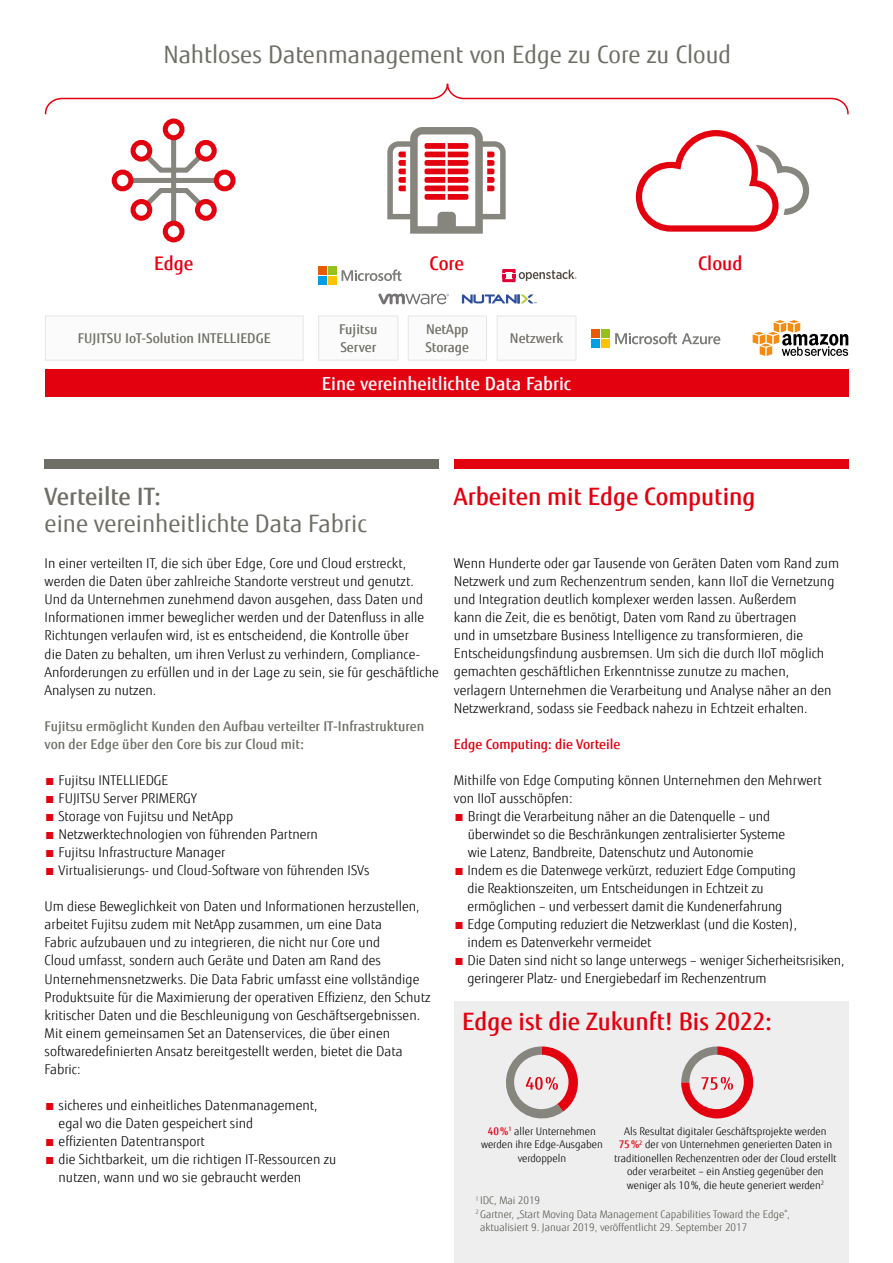
<style>
.page{position:relative;width:893px;height:1263px;background:#fff}
.page>*{position:absolute;margin:0;border:0;box-sizing:border-box;transform-origin:0 0}
.t1{font:24px "Fujitsu Sans";color:#6f6e66}
.t2{font:500 24px "Fujitsu Sans";color:#e3000f}
.t3{font:500 24px "Fujitsu Sans";color:#6f6e66}
.t4{font:500 18.75px "Fujitsu Sans";color:#e3000f}
.t5{font:500 18px "Fujitsu Sans";color:#fff}
.t6{font:300 13.5px/18px "Fujitsu Sans";color:#000}
.t7{font:500 13.5px/18px "Fujitsu Sans";color:#6f6e66}
.t8{font:500 13.5px "Fujitsu Sans";color:#e3000f}
.t9{font:300 10.5px/13.5px "Fujitsu Sans";color:#000;text-align:center}
.t10{font:300 10.5px "Fujitsu Sans";color:#56554e}
.s1{color:#e3000f}
.s2{font-weight:500;color:#e3000f}
</style>
<div class="page">
<div style="left:454px;top:1002px;width:394px;height:261px;background:#eee"></div>
<div style="left:45px;top:460px;width:394px;height:9px;background:#6f6e66"></div>
<div style="left:454px;top:460px;width:394px;height:9px;background:#e3000f"></div>
<svg style="left:506px;top:1046px;width:72px;height:73px"></svg>
<svg style="left:681px;top:1046px;width:72px;height:72px"></svg>
<div style="left:45px;top:316px;width:258px;height:44px;background:#fbfbfb"></div>
<div style="left:45px;top:370px;width:803px;height:27px;background:#e3000f"></div>
<div style="left:319px;top:316px;width:79px;height:44px;background:#fbfbfb"></div>
<div style="left:408px;top:316px;width:78px;height:44px;background:#fbfbfb"></div>
<div style="left:497px;top:316px;width:79px;height:44px;background:#fbfbfb"></div>
<div style="left:591px;top:329px;width:9px;height:9px;background:#ea5a06"></div>
<div style="left:601px;top:329px;width:9px;height:9px;background:#94c11c"></div>
<div style="left:591px;top:339px;width:9px;height:9px;background:#009ee3"></div>
<div style="left:601px;top:339px;width:9px;height:9px;background:#fdc300"></div>
<svg style="left:615px;top:332px;width:105px;height:12px"></svg>
<svg style="left:753px;top:320px;width:95px;height:36px"></svg>
<svg style="left:342px;top:269px;width:60px;height:12px"></svg>
<div style="left:318px;top:267px;width:9px;height:8px;background:#ea5a06"></div>
<div style="left:328px;top:267px;width:8px;height:8px;background:#94c11c"></div>
<div style="left:318px;top:276px;width:9px;height:8px;background:#009ee3"></div>
<div style="left:328px;top:276px;width:8px;height:8px;background:#fdc300"></div>
<svg style="left:378px;top:293px;width:71px;height:12px"></svg>
<svg style="left:462px;top:294px;width:75px;height:10px"></svg>
<svg style="left:502px;top:269px;width:74px;height:13px"></svg>
<svg style="left:44px;top:83px;width:805px;height:160px"></svg>
<h1 class="t1" style="left:164px;top:39px;width:569px">Nahtloses Datenmanagement von Edge zu Core zu Cloud</h1>
<h2 class="t4" style="left:154px;top:252px;width:41px">Edge</h2>
<h2 class="t4" style="left:430px;top:252px;width:36px">Core</h2>
<h2 class="t4" style="left:698px;top:252px;width:46px">Cloud</h2>
<p class="t7" style="left:78px;top:330px;width:194px">FUJITSU IoT-Solution INTELLIEDGE</p>
<p class="t7" style="left:339px;top:321px;width:40px">Fujitsu<br>Server</p>
<p class="t7" style="left:425px;top:321px;width:45px">NetApp<br>Storage</p>
<p class="t7" style="left:510px;top:330px;width:55px">Netzwerk</p>
<h3 class="t5" style="left:322px;top:372px;width:251px">Eine vereinheitlichte Data Fabric</h3>
<h1 class="t3" style="left:45px;top:481px;width:118px">Verteilte IT:</h1>
<h1 class="t1" style="left:45px;top:509px;width:324px">eine vereinheitlichte Data Fabric</h1>
<p class="t6" style="left:45px;top:555px;width:396px">In einer verteilten IT, die sich über Edge, Core und Cloud erstreckt, werden die Daten über zahlreiche Standorte verstreut und genutzt.<br>Und da Unternehmen zunehmend davon ausgehen, dass Daten und Informationen immer beweglicher werden und der Datenfluss in alle Richtungen verlaufen wird, ist es entscheidend, die Kontrolle über<br>die Daten zu behalten, um ihren Verlust zu verhindern, Compliance-Anforderungen zu erfüllen und in der Lage zu sein, sie für geschäftliche Analysen zu nutzen.</p>
<p class="t7" style="left:45px;top:717px;width:381px">Fujitsu ermöglicht Kunden den Aufbau verteilter IT-Infrastrukturen von der Edge über den Core bis zur Cloud mit:</p>
<p class="t6" style="left:45px;top:771px;width:125px"><span class="s1">■</span> Fujitsu INTELLIEDGE</p>
<p class="t6" style="left:45px;top:789px;width:154px"><span class="s1">■</span> FUJITSU Server PRIMERGY</p>
<p class="t6" style="left:45px;top:807px;width:190px"><span class="s1">■</span> Storage von Fujitsu und NetApp</p>
<p class="t6" style="left:45px;top:825px;width:275px"><span class="s1">■</span> Netzwerktechnologien von führenden Partnern</p>
<p class="t6" style="left:45px;top:843px;width:182px"><span class="s1">■</span> Fujitsu Infrastructure Manager</p>
<p class="t6" style="left:45px;top:861px;width:326px"><span class="s1">■</span> Virtualisierungs- und Cloud-Software von führenden ISVs</p>
<p class="t6" style="left:45px;top:898px;width:387px">Um diese Beweglichkeit von Daten und Informationen herzustellen, arbeitet Fujitsu zudem mit NetApp zusammen, um eine Data<br>Fabric aufzubauen und zu integrieren, die nicht nur Core und<br>Cloud umfasst, sondern auch Geräte und Daten am Rand des Unternehmensnetzwerks. Die Data Fabric umfasst eine vollständige Produktsuite für die Maximierung der operativen Effizienz, den Schutz kritischer Daten und die Beschleunigung von Geschäftsergebnissen.<br>Mit einem gemeinsamen Set an Datenservices, die über einen softwaredefinierten Ansatz bereitgestellt werden, bietet die Data Fabric:</p>
<p class="t6" style="left:59px;top:1096px;width:261px;text-indent:-14px"><span class="s1">■</span> sicheres und einheitliches Datenmanagement, egal wo die Daten gespeichert sind</p>
<p class="t6" style="left:45px;top:1132px;width:162px"><span class="s1">■</span> effizienten Datentransport</p>
<p class="t6" style="left:59px;top:1150px;width:279px;text-indent:-14px"><span class="s1">■</span> die Sichtbarkeit, um die richtigen IT-Ressourcen zu nutzen, wann und wo sie gebraucht werden</p>
<h1 class="t2" style="left:454px;top:481px;width:303px">Arbeiten mit Edge Computing</h1>
<p class="t6" style="left:454px;top:554px;width:387px">Wenn Hunderte oder gar Tausende von Geräten Daten vom Rand zum Netzwerk und zum Rechenzentrum senden, kann IIoT die Vernetzung und Integration deutlich komplexer werden lassen. Außerdem<br>kann die Zeit, die es benötigt, Daten vom Rand zu übertragen<br>und in umsetzbare Business Intelligence zu transformieren, die Entscheidungsfindung ausbremsen. Um sich die durch IIoT möglich gemachten geschäftlichen Erkenntnisse zunutze zu machen, verlagern Unternehmen die Verarbeitung und Analyse näher an den Netzwerkrand, sodass sie Feedback nahezu in Echtzeit erhalten.</p>
<p class="t8" style="left:454px;top:735px;width:168px">Edge Computing: die Vorteile</p>
<p class="t6" style="left:454px;top:771px;width:369px">Mithilfe von Edge Computing können Unternehmen den Mehrwert von IIoT ausschöpfen:</p>
<p class="t6" style="left:468px;top:807px;width:319px;text-indent:-14px"><span class="s1">■</span> Bringt die Verarbeitung näher an die Datenquelle – und überwindet so die Beschränkungen zentralisierter Systeme wie Latenz, Bandbreite, Datenschutz und Autonomie</p>
<p class="t6" style="left:468px;top:861px;width:330px;text-indent:-14px"><span class="s1">■</span> Indem es die Datenwege verkürzt, reduziert Edge Computing die Reaktionszeiten, um Entscheidungen in Echtzeit zu ermöglichen – und verbessert damit die Kundenerfahrung</p>
<p class="t6" style="left:468px;top:915px;width:331px;text-indent:-14px"><span class="s1">■</span> Edge Computing reduziert die Netzwerklast (und die Kosten), indem es Datenverkehr vermeidet</p>
<p class="t6" style="left:468px;top:952px;width:379px;text-indent:-14px"><span class="s1">■</span> Die Daten sind nicht so lange unterwegs – weniger Sicherheitsrisiken, geringerer Platz- und Energiebedarf im Rechenzentrum</p>
<h1 class="t2" style="left:462px;top:1006px;width:311px">Edge ist die Zukunft! Bis 2022:</h1>
<p class="t9" style="left:481px;top:1124px;width:123px"><span class="s2">40%</span><sup>1</sup> aller Unternehmen werden ihre Edge-Ausgaben verdoppeln</p>
<p class="t9" style="left:614px;top:1124px;width:224px">Als Resultat digitaler Geschäftsprojekte werden <span class="s2">75%</span><sup>2</sup> der von Unternehmen generierten Daten in traditionellen Rechenzentren oder der Cloud erstellt oder verarbeitet – ein Anstieg gegenüber den weniger als 10%, die heute generiert werden<sup>2</sup></p>
<p class="t10" style="left:476px;top:1194px;width:66px"><sup>1</sup> IDC, Mai 2019</p>
<p class="t10" style="left:476px;top:1208px;width:316px"><sup>2</sup> Gartner, „Start Moving Data Management Capabilities Toward the Edge“,</p>
<p class="t10" style="left:480px;top:1221px;width:269px">aktualisiert 9. Januar 2019, veröffentlicht 29. September 2017</p>
</div>
